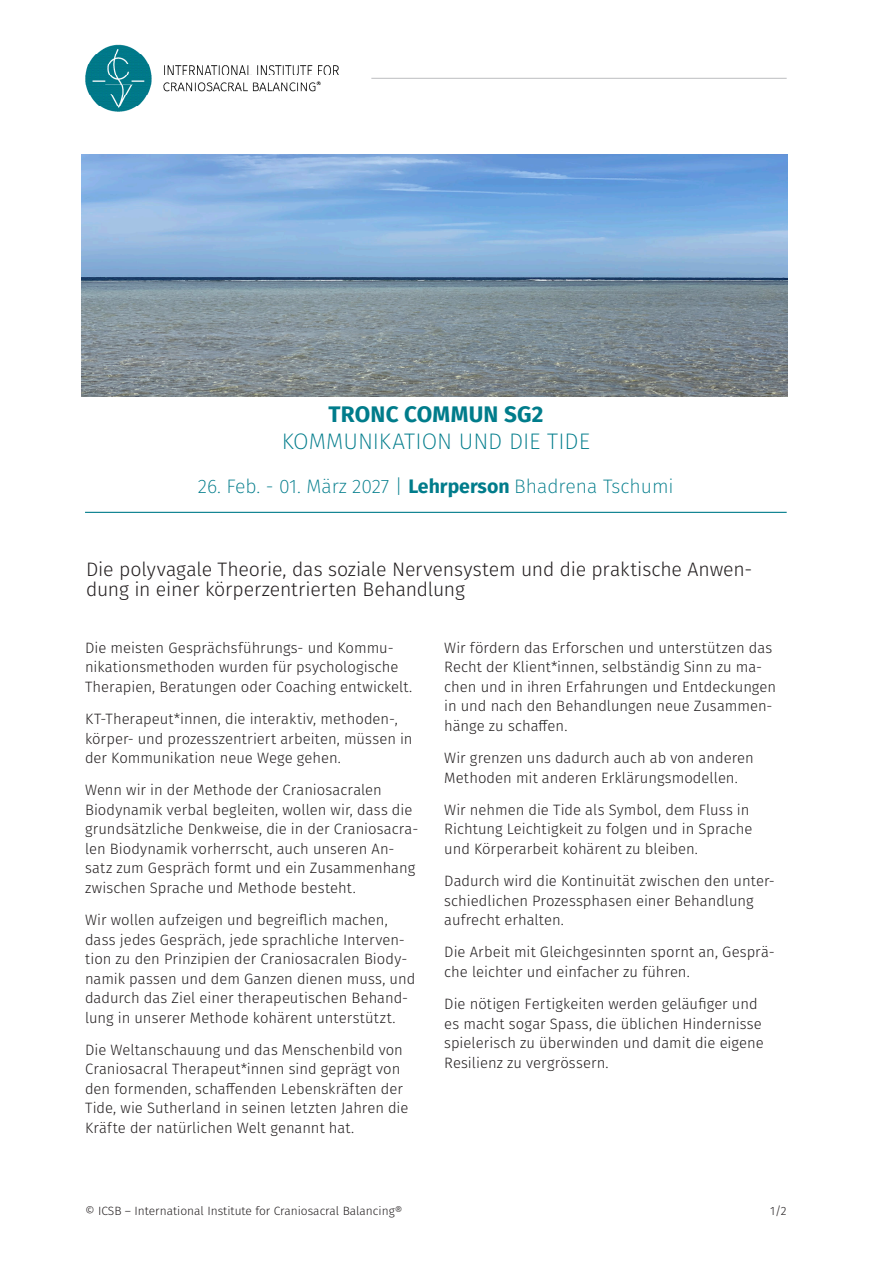
<style>
.page{position:relative;width:893px;height:1263px;background:#fff}
.page>*{position:absolute;margin:0;border:0;box-sizing:border-box;transform-origin:0 0}
.t1{font:200 22.5px "Fira Sans";color:#007c8b}
.t2{font:700 22.5px "Fira Sans";letter-spacing:.01em;color:#007c8b}
._1__Titel{font:300 19.5px/19.5px "Fira Sans";letter-spacing:-.01em;color:#231f20}
.t3{font:200 19.5px "Fira Sans";color:#007c8b}
.Grundtext{font:300 15px/19.5px "Fira Sans";color:#231f20}
.t4{font:300 12px "Fira Sans";color:#231f20}
.s1{font-weight:700}
</style>
<div class="page">
<img style="left:85px;top:44px;width:254px;height:68px">
<hr style="left:371px;top:78px;width:416px;height:1px;background:#bcbdc0">
<hr style="left:85px;top:512px;width:702px;height:1px;background:#007c8b">
<img style="left:82px;top:155px;width:705px;height:242px">
<p class="t2" style="left:329px;top:395px;width:216px">TRONC COMMUN SG2</p>
<p class="t1" style="left:282px;top:425px;width:310px">KOMMUNIKATION UND DIE TIDE</p>
<p class="t3" style="left:198px;top:472px;width:477px">26. Feb. - 01. März 2027 | <span class="s1">Lehrperson</span> Bhadrena Tschumi</p>
<p class="_1__Titel" style="left:86px;top:559px;width:668px">Die polyvagale Theorie, das soziale Nervensystem und die praktische Anwen&shy;dung in einer körperzentrierten Behandlung</p>
<p class="Grundtext" style="left:85px;top:638px;width:329px">Die meisten Gesprächsführungs- und Kommu&shy;nikationsmethoden wurden für psychologische<br>Therapien, Beratungen oder Coaching entwickelt.</p>
<p class="Grundtext" style="left:85px;top:709px;width:329px">KT-Therapeut*innen, die interaktiv, methoden-, körper- und prozesszentriert arbeiten, müssen in der Kommunikation neue Wege gehen.</p>
<p class="Grundtext" style="left:85px;top:780px;width:335px">Wenn wir in der Methode der Craniosacralen Biodynamik verbal begleiten, wollen wir, dass die grundsätzliche Denkweise, die in der Craniosacra&shy;len Biodynamik vorherrscht, auch unseren An&shy;satz zum Gespräch formt und ein Zusammenhang zwischen Sprache und Methode besteht.</p>
<p class="Grundtext" style="left:85px;top:910px;width:332px">Wir wollen aufzeigen und begreiflich machen, dass jedes Gespräch, jede sprachliche Interven&shy;tion zu den Prinzipien der Craniosacralen Biody&shy;namik passen und dem Ganzen dienen muss, und dadurch das Ziel einer therapeutischen Behand&shy;lung in unserer Methode kohärent unterstützt.</p>
<p class="Grundtext" style="left:85px;top:1040px;width:325px">Die Weltanschauung und das Menschenbild von Craniosacral Therapeut*innen sind geprägt von den formenden, schaffenden Lebenskräften der Tide, wie Sutherland in seinen letzten Jahren die Kräfte der natürlichen Welt genannt hat.</p>
<p class="Grundtext" style="left:444px;top:638px;width:333px">Wir fördern das Erforschen und unterstützen das Recht der Klient*innen, selbständig Sinn zu ma&shy;chen und in ihren Erfahrungen und Entdeckungen in und nach den Behandlungen neue Zusammen&shy;hänge zu schaffen.</p>
<p class="Grundtext" style="left:444px;top:748px;width:311px">Wir grenzen uns dadurch auch ab von anderen<br>Methoden mit anderen Erklärungsmodellen.</p>
<p class="Grundtext" style="left:444px;top:800px;width:310px">Wir nehmen die Tide als Symbol, dem Fluss in<br>Richtung Leichtigkeit zu folgen und in Sprache und Körperarbeit kohärent zu bleiben.</p>
<p class="Grundtext" style="left:444px;top:871px;width:332px">Dadurch wird die Kontinuität zwischen den unter&shy;schiedlichen Prozessphasen einer Behandlung aufrecht erhalten.</p>
<p class="Grundtext" style="left:444px;top:942px;width:332px">Die Arbeit mit Gleichgesinnten spornt an, Gesprä&shy;che leichter und einfacher zu führen.</p>
<p class="Grundtext" style="left:444px;top:994px;width:321px">Die nötigen Fertigkeiten werden geläufiger und es macht sogar Spass, die üblichen Hindernisse spielerisch zu überwinden und damit die eigene Resilienz zu vergrössern.</p>
<p class="t4" style="left:85px;top:1202px;width:319px">© ICSB – International Institute for Craniosacral Balancing®</p>
<p class="t4" style="left:770px;top:1202px;width:18px">1/2</p>
</div>
